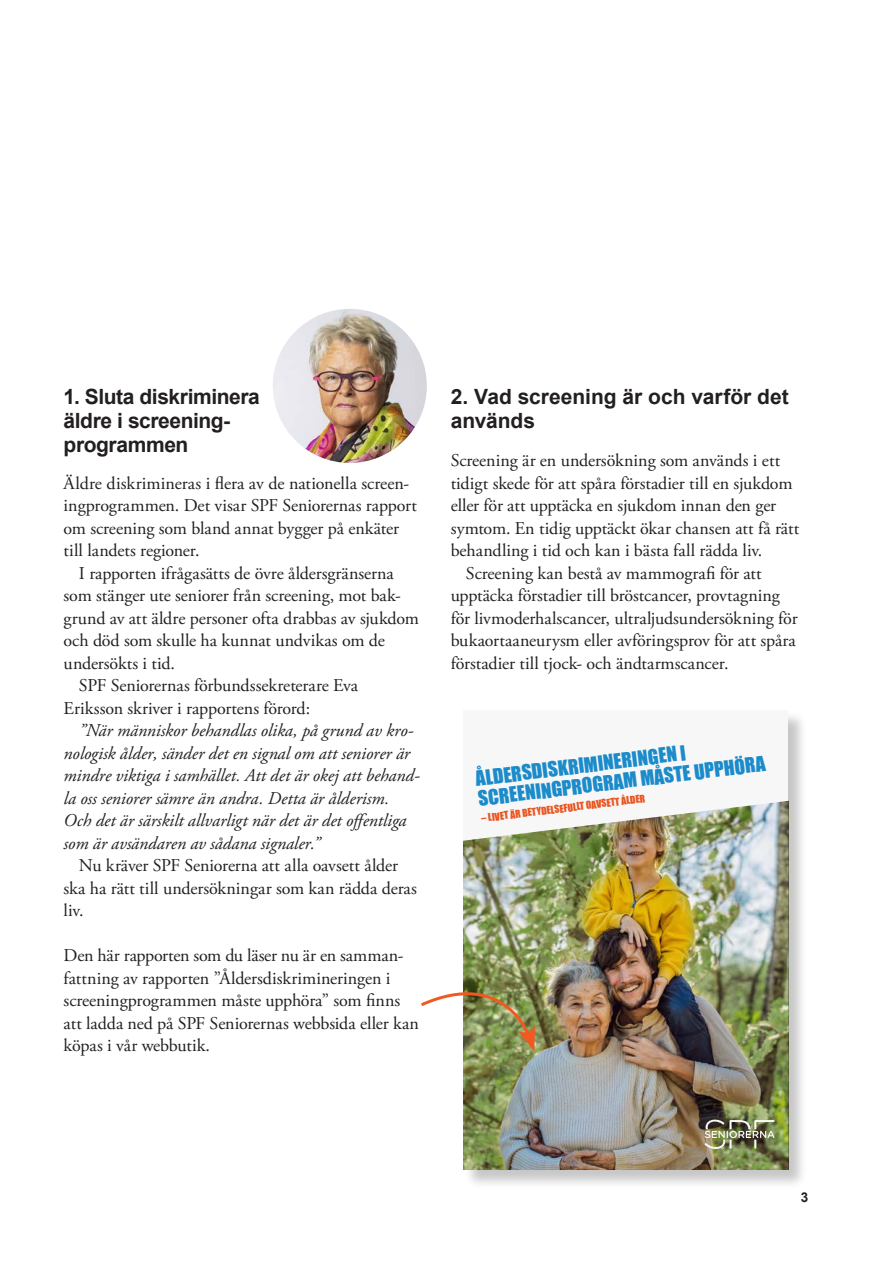
<style>
.page{position:relative;width:893px;height:1263px;background:#fff}
.page>*{position:absolute;margin:0;border:0;box-sizing:border-box;transform-origin:0 0}
.Mellanrubrik{font:700 21px/24px "Arial";letter-spacing:-.015em;color:#231f20}
.t1{font:19.35px/20.4px "Impact";color:#1d90d0}
.Brödtext_indrag{font:18px/22.5px "Adobe Garamond Pro";letter-spacing:-.005em;color:#231f20}
.Brödtext{font:18px/22.5px "Adobe Garamond Pro";letter-spacing:-.005em;color:#231f20}
.Brödtext_indrag-2{font:italic 18px/22.5px "Adobe Garamond Pro";letter-spacing:-.005em;color:#231f20}
.t2{font:700 13.5px "Arial";color:#231f20}
.t3{font:9.9px "Impact";color:#f15921}
</style>
<div class="page">
<div style="left:464px;top:711px;width:343px;height:477px;background:#231f20;opacity:.25"></div>
<img style="left:463px;top:841px;width:325px;height:328px">
<svg style="left:463px;top:711px;width:325px;height:130px"></svg>
<img style="left:705px;top:1119px;width:69px;height:30px">
<img style="left:273px;top:309px;width:154px;height:154px;border-radius:77px">
<svg style="left:421px;top:967px;width:114px;height:84px"></svg>
<p class="Mellanrubrik" style="left:64px;top:385px;width:198px">1. Sluta diskriminera äldre i screening&shy;programmen</p>
<p class="Brödtext" style="left:64px;top:472px;width:355px">Äldre diskrimineras i flera av de nationella screen&shy;ingprogrammen. Det visar SPF Seniorernas rapport om screening som bland annat bygger på enkäter till landets regioner.</p>
<p class="Brödtext_indrag" style="left:64px;top:562px;width:357px;text-indent:15px">I rapporten ifrågasätts de övre åldersgränserna som stänger ute seniorer från screening, mot bak&shy;grund av att äldre personer ofta drabbas av sjukdom och död som skulle ha kunnat undvikas om de undersökts i tid.</p>
<p class="Brödtext_indrag" style="left:64px;top:675px;width:296px;text-indent:15px">SPF Seniorernas förbundssekreterare Eva<br>Eriksson skriver i rapportens förord:</p>
<p class="Brödtext_indrag-2" style="left:64px;top:720px;width:358px;text-indent:15px">”När människor behandlas olika, på grund av kro&shy;nologisk ålder, sänder det en signal om att seniorer är mindre viktiga i samhället. Att det är okej att behand&shy;la oss seniorer sämre än andra. Detta är ålderism.<br>Och det är särskilt allvarligt när det är det offentliga som är avsändaren av sådana signaler.”</p>
<p class="Brödtext_indrag" style="left:64px;top:855px;width:355px;text-indent:15px">Nu kräver SPF Seniorerna att alla oavsett ålder ska ha rätt till undersökningar som kan rädda deras liv.</p>
<p class="Brödtext" style="left:64px;top:945px;width:357px">Den här rapporten som du läser nu är en samman&shy;fattning av rapporten ”Åldersdiskrimineringen i screeningprogrammen måste upphöra” som finns att ladda ned på SPF Seniorernas webbsida eller kan köpas i vår webbutik.</p>
<p class="Mellanrubrik" style="left:451px;top:385px;width:340px">2. Vad screening är och varför det används</p>
<p class="Brödtext" style="left:451px;top:450px;width:350px">Screening är en undersökning som används i ett tidigt skede för att spåra förstadier till en sjukdom eller för att upptäcka en sjukdom innan den ger symtom. En tidig upptäckt ökar chansen att få rätt behandling i tid och kan i bästa fall rädda liv.</p>
<p class="Brödtext_indrag" style="left:451px;top:562px;width:348px;text-indent:15px">Screening kan bestå av mammografi för att upptäcka förstadier till bröstcancer, provtagning för livmoderhalscancer, ultraljudsundersökning för bukaortaaneurysm eller avföringsprov för att spåra förstadier till tjock- och ändtarmscancer.</p>
<p class="t1" style="left:474px;top:768px;width:291px;rotate:-7deg">ÅLDERSDISKRIMINERINGEN I<br>SCREENINGPROGRAM MÅSTE UPPHÖRA</p>
<p class="t3" style="left:481px;top:811px;width:166px;rotate:-7deg">– LIVET ÄR BETYDELSEFULLT OAVSETT ÅLDER</p>
<p class="t2" style="left:801px;top:1189px;width:9px">3</p>
</div>
